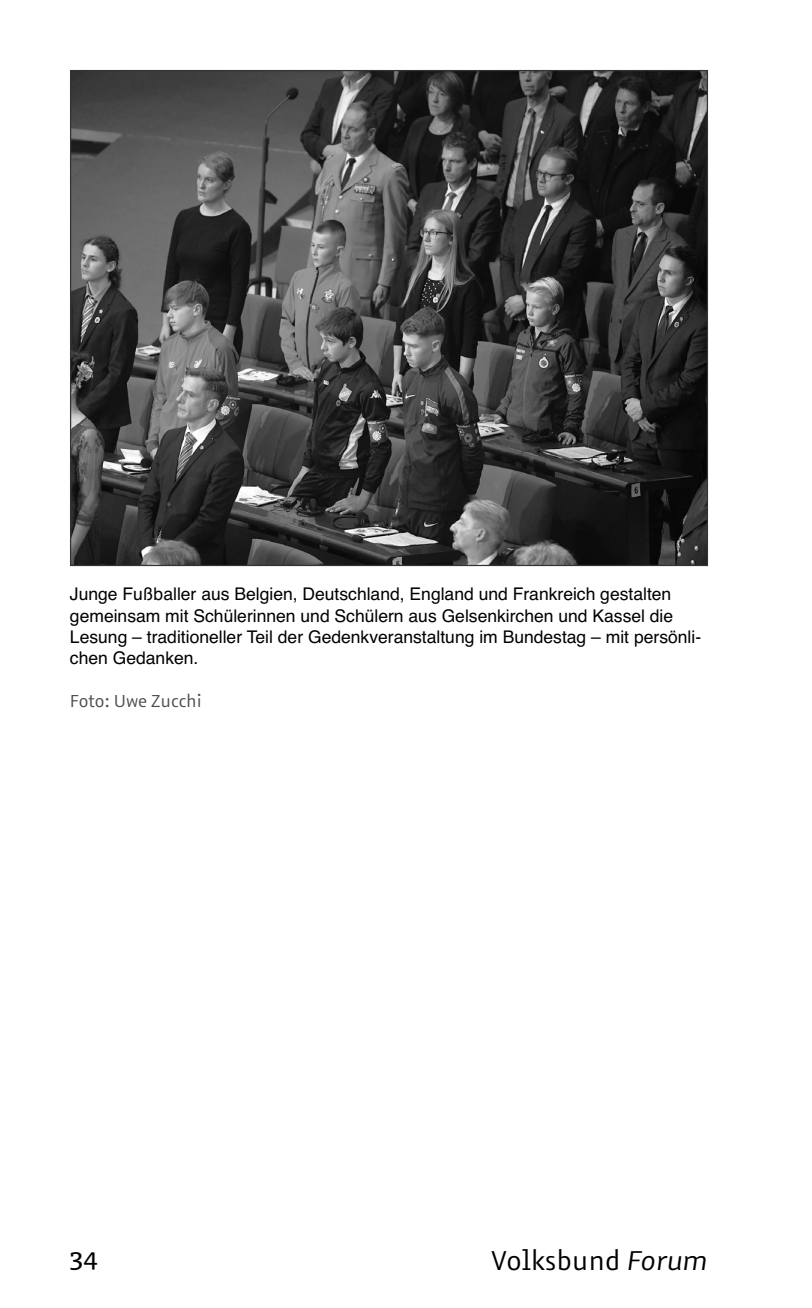
<style>
.page{position:relative;width:812px;height:1308px;background:#fff}
.page>*{position:absolute;margin:0;border:0;box-sizing:border-box;transform-origin:0 0}
.t1{font:27.5px "Azuro TF";color:#000}
.t2{font:27.5px "Tisa OT";color:#000}
.t3{font:17.5px/21.2px "Helvetica";color:#000}
.t4{font:17.5px "Azuro TF";color:#4d4d4d}
.s1{font-style:italic}
</style>
<div class="page">
<img style="left:72px;top:72px;width:634px;height:492px">
<p class="t3" style="left:70px;top:585px;width:632px">Junge Fußballer aus Belgien, Deutschland, England und Frankreich gestalten gemeinsam mit Schülerinnen und Schülern aus Gelsenkirchen und Kassel die Lesung – traditioneller Teil der Gedenkveranstaltung im Bundestag – mit persönli&shy;chen Gedanken.</p>
<p class="t4" style="left:70px;top:693px;width:133px">Foto: Uwe Zucchi</p>
<h1 class="t2" style="left:70px;top:1246px;width:29px">34</h1>
<h1 class="t1" style="left:491px;top:1249px;width:218px">Volksbund <span class="s1">Forum</span></h1>
</div>
